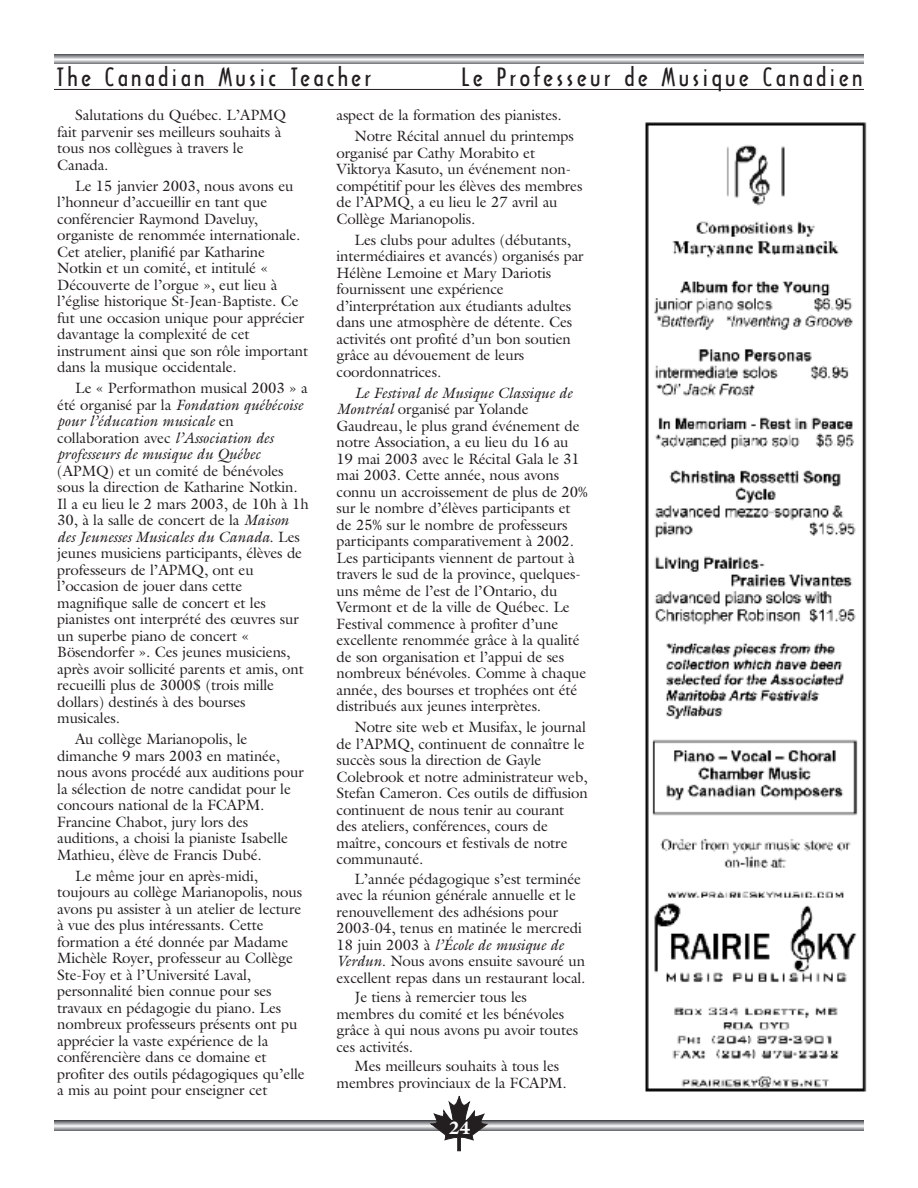
<style>
.page{position:relative;width:918px;height:1188px;background:#fff}
.page>*{position:absolute;margin:0;border:0;box-sizing:border-box;transform-origin:0 0}
.t1{font:24px "Arquitectura";letter-spacing:.11em;color:#231f20;scale:1.2 1}
.t2{font:900 18px "Galliard";color:#fff}
.t3{font:15px/16.5px "Galliard";letter-spacing:-.01em;color:#231f20}
.t4{font:italic 15px/16.5px "Galliard";letter-spacing:-.01em;color:#231f20}
.s1{font-style:normal}
.s2{font-style:italic}
</style>
<div class="page">
<svg style="left:54px;top:1121px;width:810px;height:9px;background:#b0b1b4"></svg>
<svg style="left:431px;top:1096px;width:56px;height:55px"></svg>
<svg style="left:54px;top:54px;width:810px;height:10px;background:#a9aaad"></svg>
<hr style="left:54px;top:89px;width:810px;height:1px;background:#231f20">
<img style="left:645px;top:122px;width:222px;height:970px">
<h1 class="t1" style="left:56px;top:63px;width:264px">The Canadian Music Teacher</h1>
<h1 class="t1" style="left:461px;top:63px;width:336px">Le Professeur de Musique Canadien</h1>
<p class="t3" style="left:57px;top:107px;width:230px;text-indent:18px">Salutations du Québec. L’APMQ fait parvenir ses meilleurs souhaits à tous nos collègues à travers le<br>Canada.</p>
<p class="t3" style="left:57px;top:177px;width:253px;text-indent:18px">Le 15 janvier 2003, nous avons eu l’honneur d’accueillir en tant que conférencier Raymond Daveluy, organiste de renommée internationale.<br>Cet atelier, planifié par Katharine Notkin et un comité, et intitulé « Découverte de l’orgue », eut lieu à l’église historique St-Jean-Baptiste. Ce fut une occasion unique pour apprécier davantage la complexité de cet instrument ainsi que son rôle important dans la musique occidentale.</p>
<p class="t4" style="left:57px;top:380px;width:252px;text-indent:18px"><span class="s1">Le « Performathon musical 2003 » a été organisé par la</span> Fondation québécoise pour l’éducation musicale <span class="s1">en collaboration avec</span> l’Association des professeurs de musique du Québec</p>
<p class="t3" style="left:57px;top:462px;width:253px">(APMQ) et un comité de bénévoles sous la direction de Katharine Notkin.<br>Il a eu lieu le 2 mars 2003, de 10h à 1h 30, à la salle de concert de la <span class="s2">Maison des Jeunesses Musicales du Canada</span>. Les jeunes musiciens participants, élèves de professeurs de l’APMQ, ont eu l’occasion de jouer dans cette magnifique salle de concert et les pianistes ont interprété des œuvres sur un superbe piano de concert « Bösendorfer ». Ces jeunes musiciens, après avoir sollicité parents et amis, ont recueilli plus de 3000$ (trois mille dollars) destinés à des bourses musicales.</p>
<p class="t3" style="left:57px;top:731px;width:248px;text-indent:18px">Au collège Marianopolis, le dimanche 9 mars 2003 en matinée, nous avons procédé aux auditions pour la sélection de notre candidat pour le concours national de la FCAPM.<br>Francine Chabot, jury lors des auditions, a choisi la pianiste Isabelle Mathieu, élève de Francis Dubé.</p>
<p class="t3" style="left:57px;top:867px;width:249px;text-indent:18px">Le même jour en après-midi, toujours au collège Marianopolis, nous avons pu assister à un atelier de lecture à vue des plus intéressants. Cette formation a été donnée par Madame Michèle Royer, professeur au Collège Ste-Foy et à l’Université Laval, personnalité bien connue pour ses travaux en pédagogie du piano. Les nombreux professeurs présents ont pu apprécier la vaste expérience de la conférencière dans ce domaine et profiter des outils pédagogiques qu’elle a mis au point pour enseigner cet</p>
<p class="t3" style="left:355px;top:105px;width:221px;line-height:21px;text-indent:-18px">aspect de la formation des pianistes.<br>Notre Récital annuel du printemps</p>
<p class="t3" style="left:337px;top:144px;width:247px">organisé par Cathy Morabito et<br>Viktorya Kasuto, un événement non&shy;compétitif pour les élèves des membres de l’APMQ, a eu lieu le 27 avril au<br>Collège Marianopolis.</p>
<p class="t3" style="left:337px;top:231px;width:249px;text-indent:18px">Les clubs pour adultes (débutants, intermédiaires et avancés) organisés par Hélène Lemoine et Mary Dariotis fournissent une expérience d’interprétation aux étudiants adultes dans une atmosphère de détente. Ces activités ont profité d’un bon soutien grâce au dévouement de leurs coordonnatrices.</p>
<p class="t3" style="left:337px;top:384px;width:253px;text-indent:18px"><span class="s2">Le Festival de Musique Classique de Montréal</span> organisé par Yolande Gaudreau, le plus grand événement de notre Association, a eu lieu du 16 au 19 mai 2003 avec le Récital Gala le 31 mai 2003. Cette année, nous avons connu un accroissement de plus de 20% sur le nombre d’élèves participants et de 25% sur le nombre de professeurs participants comparativement à 2002.<br>Les participants viennent de partout à travers le sud de la province, quelques&shy;uns même de l’est de l’Ontario, du Vermont et de la ville de Québec. Le Festival commence à profiter d’une excellente renommée grâce à la qualité de son organisation et l’appui de ses nombreux bénévoles. Comme à chaque année, des bourses et trophées ont été distribués aux jeunes interprètes.</p>
<p class="t3" style="left:337px;top:719px;width:253px;text-indent:18px">Notre site web et Musifax, le journal de l’APMQ, continuent de connaître le succès sous la direction de Gayle Colebrook et notre administrateur web, Stefan Cameron. Ces outils de diffusion continuent de nous tenir au courant des ateliers, conférences, cours de maître, concours et festivals de notre communauté.</p>
<p class="t3" style="left:337px;top:870px;width:250px;text-indent:18px">L’année pédagogique s’est terminée avec la réunion générale annuelle et le renouvellement des adhésions pour 2003-04, tenus en matinée le mercredi 18 juin 2003 à <span class="s2">l’École de musique de Verdun</span>. Nous avons ensuite savouré un excellent repas dans un restaurant local.</p>
<p class="t3" style="left:337px;top:989px;width:243px;text-indent:18px">Je tiens à remercier tous les membres du comité et les bénévoles grâce à qui nous avons pu avoir toutes ces activités.</p>
<p class="t3" style="left:337px;top:1058px;width:232px;text-indent:18px">Mes meilleurs souhaits à tous les membres provinciaux de la FCAPM.</p>
<p class="t2" style="left:449px;top:1121px;width:22px">24</p>
</div>
